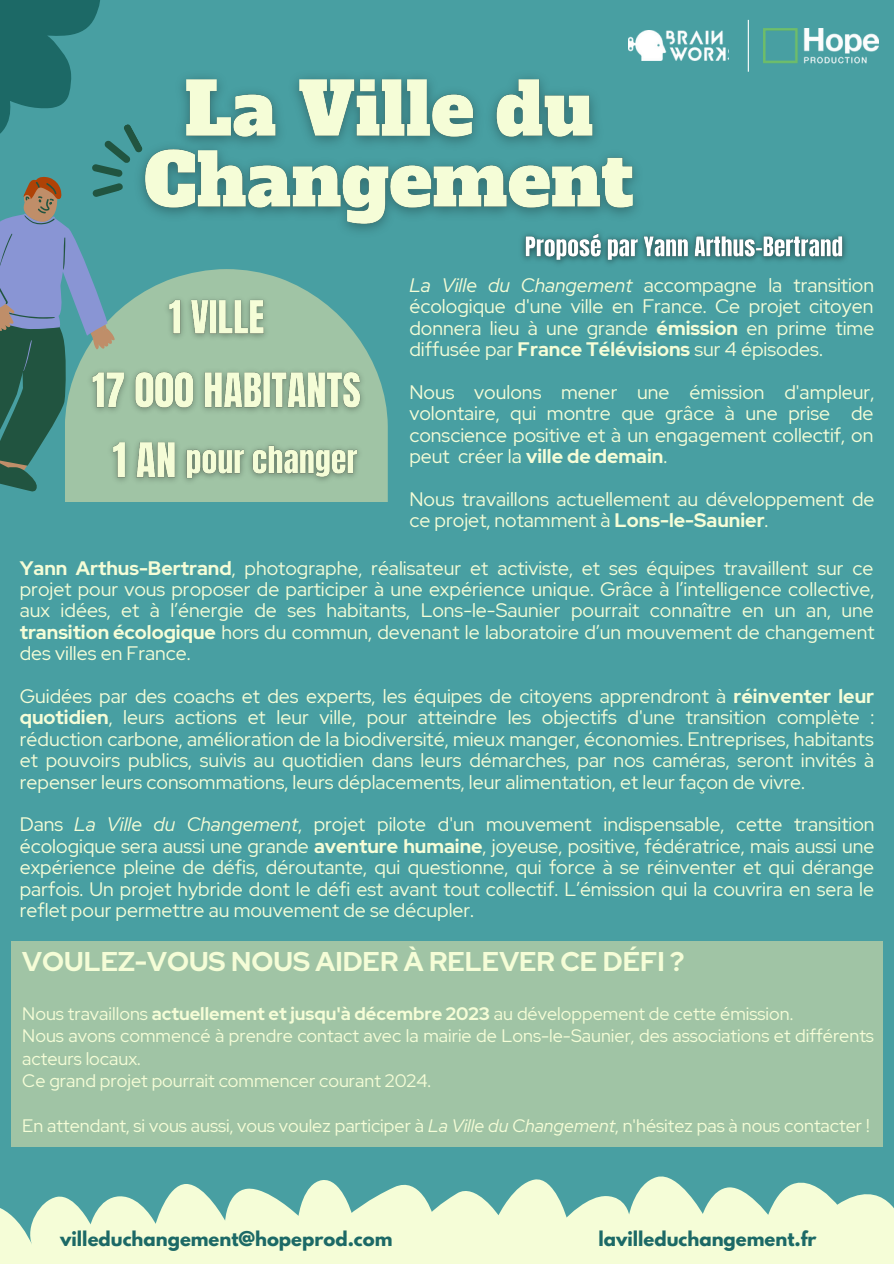
<style>
.page{position:relative;width:894px;height:1264px;background:#fff}
.page>*{position:absolute;margin:0;border:0;box-sizing:border-box;transform-origin:0 0}
.t1{font:700 27px "Red Hat Display";color:#f5fdd7}
.t2{font:19.5px/21.5px "Red Hat Display";color:#f5fdd7;text-align:justify}
.t3{font:18px/22.5px "Red Hat Display";color:#f5fdd7}
.t4{font:700 18px "League Spartan";color:#1c6966}
.s1{font-style:italic}
.s2{font-weight:700}
</style>
<div class="page">
<div style="left:0;top:0;width:893px;height:1263px;background:#489fa2"></div>
<img style="left:143px;top:77px;width:493px;height:154px">
<svg style="left:0;top:1142px;width:893px;height:121px;fill:#f5fdd7"></svg>
<img style="left:628px;top:30px;width:100px;height:31px">
<img style="left:763px;top:28px;width:115px;height:36px">
<hr style="left:747px;top:20px;width:1px;height:52px;background:#fff">
<svg style="left:65px;top:269px;width:322px;height:233px;fill:#a0c4a5"></svg>
<img style="left:143px;top:353px;width:228px;height:80px">
<svg style="left:0;top:0;width:143px;height:493px"></svg>
<div style="left:12px;top:941px;width:870px;height:205px;background:#a0c4a5"></div>
<img style="left:158px;top:281px;width:117px;height:78px">
<img style="left:514px;top:220px;width:332px;height:44px">
<img style="left:103px;top:422px;width:83px;height:80px">
<img style="left:176px;top:428px;width:192px;height:68px">
<p class="t2" style="left:409px;top:274px;width:466px"><span class="s1">La Ville du Changement</span> accompagne la transition écologique d'une ville en France. Ce projet citoyen donnera lieu à une grande <span class="s2">émission</span> en prime time diffusée par <span class="s2">France Télévisions</span> sur 4 épisodes.</p>
<p class="t2" style="left:409px;top:381px;width:466px">Nous voulons mener une émission d'ampleur, volontaire, qui montre que grâce à une prise de conscience positive et à un engagement collectif, on peut créer la <span class="s2">ville de demain</span>.</p>
<p class="t2" style="left:409px;top:488px;width:466px">Nous travaillons actuellement au développement de ce projet, notamment à <span class="s2">Lons-le-Saunier</span>.</p>
<p class="t2" style="left:20px;top:557px;width:856px"><span class="s2">Yann Arthus-Bertrand</span>, photographe, réalisateur et activiste, et ses équipes travaillent sur ce projet pour vous proposer de participer à une expérience unique. Grâce à l’intelligence collective, aux idées, et à l’énergie de ses habitants, Lons-le-Saunier pourrait connaître en un an, une <span class="s2">transition écologique</span> hors du commun, devenant le laboratoire d’un mouvement de changement des villes en France.</p>
<p class="t2" style="left:20px;top:685px;width:855px">Guidées par des coachs et des experts, les équipes de citoyens apprendront à <span class="s2">réinventer leur quotidien</span>, leurs actions et leur ville, pour atteindre les objectifs d'une transition complète : réduction carbone, amélioration de la biodiversité, mieux manger, économies. Entreprises, habitants et pouvoirs publics, suivis au quotidien dans leurs démarches, par nos caméras, seront invités à repenser leurs consommations, leurs déplacements, leur alimentation, et leur façon de vivre.</p>
<p class="t2" style="left:20px;top:813px;width:856px">Dans <span class="s1">La Ville du Changement</span>, projet pilote d'un mouvement indispensable, cette transition écologique sera aussi une grande <span class="s2">aventure humaine</span>, joyeuse, positive, fédératrice, mais aussi une expérience pleine de défis, déroutante, qui questionne, qui force à se réinventer et qui dérange parfois. Un projet hybride dont le défi est avant tout collectif. L’émission qui la couvrira en sera le reflet pour permettre au mouvement de se décupler.</p>
<p class="t1" style="left:22px;top:943px;width:663px">VOULEZ-VOUS NOUS AIDER À RELEVER CE DÉFI ?</p>
<p class="t3" style="left:22px;top:1001px;width:772px">Nous travaillons <span class="s2">actuellement et jusqu'à décembre 2023</span> au développement de cette émission.</p>
<p class="t3" style="left:22px;top:1024px;width:852px">Nous avons commencé à prendre contact avec la mairie de Lons-le-Saunier, des associations et différents acteurs locaux.</p>
<p class="t3" style="left:22px;top:1069px;width:410px">Ce grand projet pourrait commencer courant 2024.</p>
<p class="t3" style="left:22px;top:1114px;width:848px">En attendant, si vous aussi, vous voulez participer à <span class="s1">La Ville du Changement</span>, n'hésitez pas à nous contacter !</p>
<p class="t4" style="left:60px;top:1229px;width:334px">villeduchangement@hopeprod.com</p>
<p class="t4" style="left:598px;top:1229px;width:219px">lavilleduchangement.fr</p>
</div>
